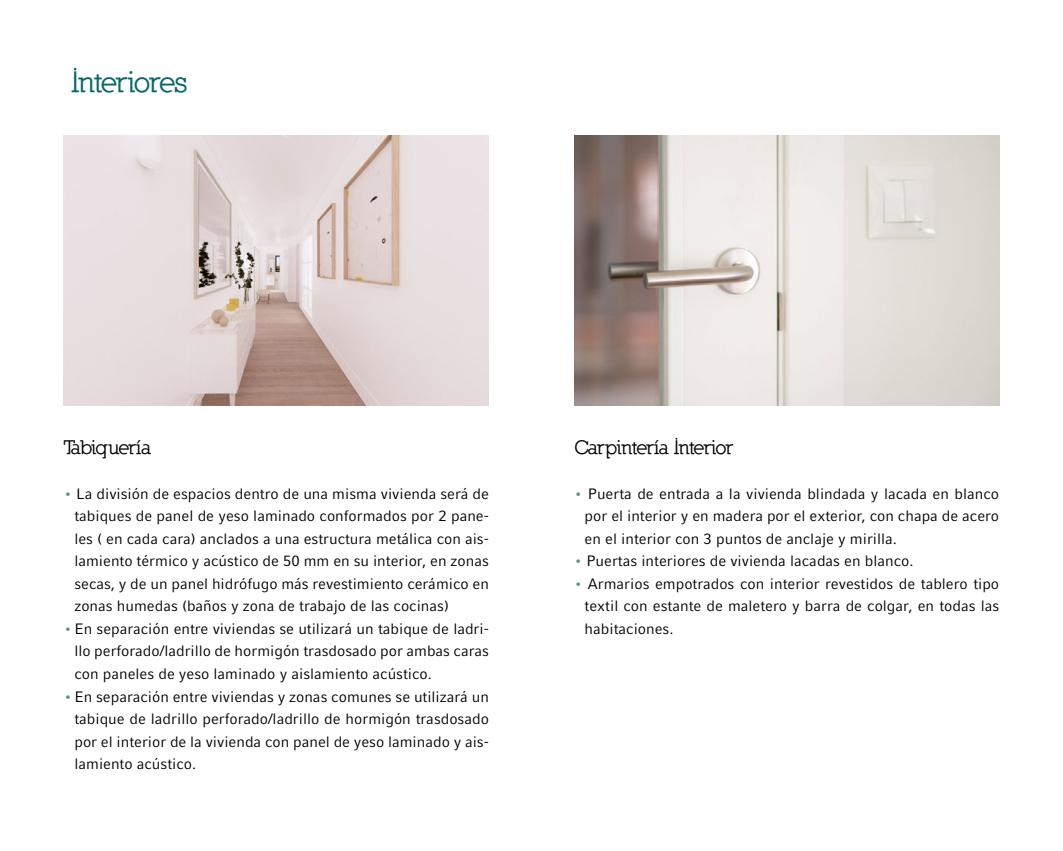
<style>
.page{position:relative;width:1063px;height:851px;background:#fff}
.page>*{position:absolute;margin:0;border:0;box-sizing:border-box;transform-origin:0 0}
.t1{font:700 30px "Nilland";letter-spacing:-.045em;color:#046766}
.t2{font:700 20px "Nilland";letter-spacing:-.035em;color:#000}
.t3{font:15px/22.5px "Compatil Fact LT";color:#000;text-align:justify}
.s1{color:#5b917f}
</style>
<div class="page">
<img style="left:64px;top:135px;width:425px;height:270px">
<img style="left:574px;top:135px;width:425px;height:270px">
<h1 class="t1" style="left:71px;top:64px;width:118px">Interiores</h1>
<h2 class="t2" style="left:64px;top:435px;width:89px">Tabiquería</h2>
<p class="t3" style="left:74px;top:482px;width:416px;text-indent:-11px"><span class="s1">•</span> La división de espacios dentro de una misma vivienda será de tabiques de panel de yeso laminado conformados por 2 pane&shy;les ( en cada cara) anclados a una estructura metálica con ais&shy;lamiento térmico y acústico de 50 mm en su interior, en zonas secas, y de un panel hidrófugo más revestimiento cerámico en zonas humedas (baños y zona de trabajo de las cocinas)</p>
<p class="t3" style="left:74px;top:617px;width:416px;text-indent:-11px"><span class="s1">•</span>En separación entre viviendas se utilizará un tabique de ladri&shy;llo perforado/ladrillo de hormigón trasdosado por ambas caras con paneles de yeso laminado y aislamiento acústico.</p>
<p class="t3" style="left:74px;top:684px;width:416px;text-indent:-11px"><span class="s1">•</span>En separación entre viviendas y zonas comunes se utilizará un tabique de ladrillo perforado/ladrillo de hormigón trasdosado por el interior de la vivienda con panel de yeso laminado y ais&shy;lamiento acústico.</p>
<h2 class="t2" style="left:574px;top:435px;width:161px">Carpintería Interior</h2>
<p class="t3" style="left:585px;top:482px;width:416px;text-indent:-11px"><span class="s1">•</span> Puerta de entrada a la vivienda blindada y lacada en blanco por el interior y en madera por el exterior, con chapa de acero en el interior con 3 puntos de anclaje y mirilla.</p>
<p class="t3" style="left:574px;top:549px;width:341px"><span class="s1">•</span> Puertas interiores de vivienda lacadas en blanco.</p>
<p class="t3" style="left:585px;top:572px;width:416px;text-indent:-11px"><span class="s1">•</span> Armarios empotrados con interior revestidos de tablero tipo textil con estante de maletero y barra de colgar, en todas las habitaciones.</p>
</div>
